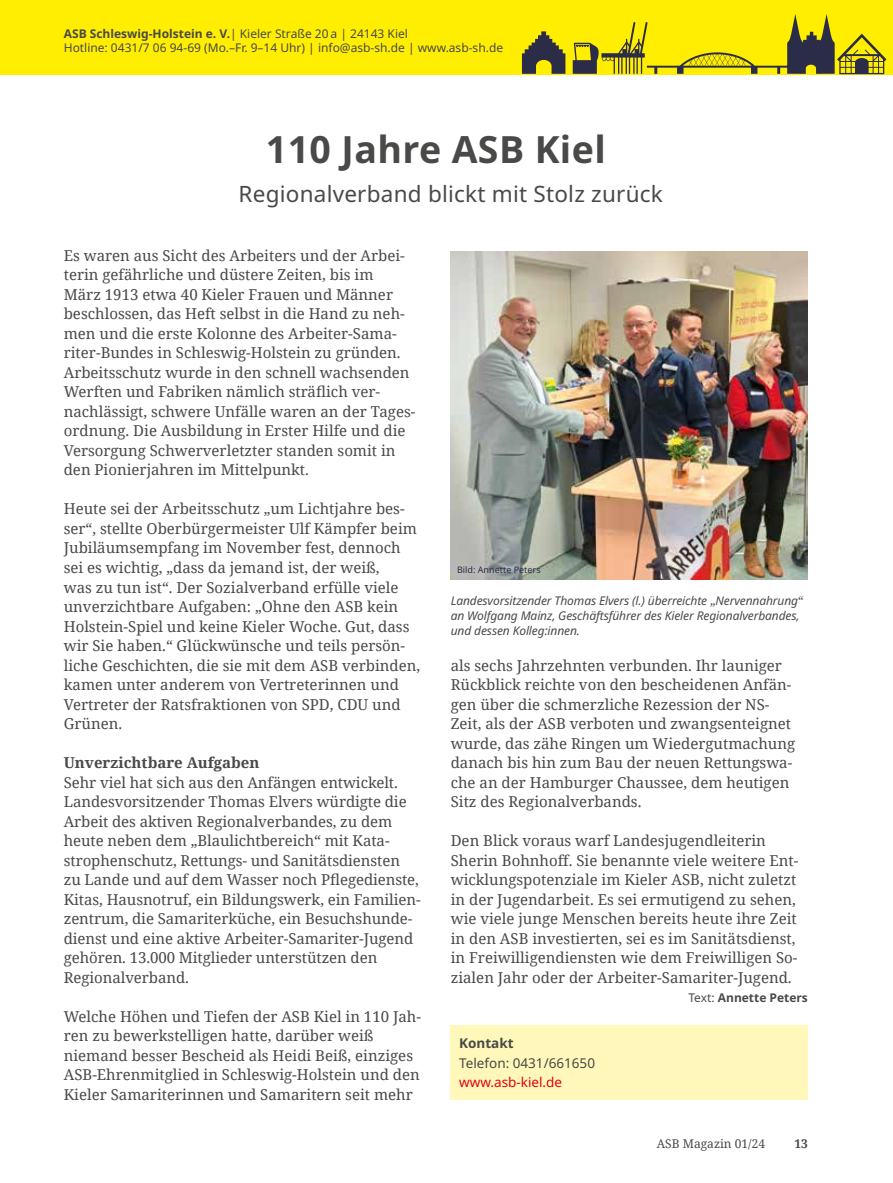
<style>
.page{position:relative;width:893px;height:1183px;background:#fff}
.page>*{position:absolute;margin:0;border:0;box-sizing:border-box;transform-origin:0 0}
.t1{font:700 37.5px "Noto Sans";letter-spacing:.01em;color:#494948}
.t2{font:22.5px "Noto Sans";letter-spacing:.01em;color:#494948}
.t3{font:15px/19.5px "Noto Serif";color:#494948}
.t4{font:700 15px "Noto Serif";color:#494948}
.t5{font:13.5px "Noto Sans";color:#494948}
.t6{font:13.5px "Noto Sans";color:#e3000f}
.t7{font:700 13.5px "Noto Sans";color:#494948}
.t8{font:italic 12px/15px "Noto Sans";letter-spacing:-.01em;color:#494948}
.t9{font:12px/14.4px "Noto Sans";color:#494948}
.t10{font:700 12px "Noto Sans";color:#494948}
.t11{font:12px "Noto Serif";color:#494948}
.t12{font:700 12px "Noto Serif";color:#494948}
.t13{font:9px "Noto Sans";color:#2b2c48}
.s1{font-weight:700}
.s2{font-family:"Noto Serif";font-style:normal}
.s3{font-weight:400}
</style>
<div class="page">
<div style="left:0;top:0;width:893px;height:74px;background:#fe0"></div>
<svg style="left:522px;top:14px;width:364px;height:60px"></svg>
<img style="left:451px;top:251px;width:357px;height:328px">
<div style="left:448px;top:557px;width:101px;height:26px;background:#fff;opacity:.41"></div>
<div style="left:451px;top:1024px;width:357px;height:75px;background:#fff8ba"></div>
<p class="t9" style="left:64px;top:27px;width:441px"><span class="s1">ASB Schleswig-Holstein e. V.</span>| Kieler Straße 20 a | 24143 Kiel<br>Hotline: 0431/7 06 94-69 (Mo.–Fr. 9–14 Uhr) | info@asb-sh.de | www.asb-sh.de</p>
<h1 class="t1" style="left:266px;top:128px;width:341px">110 Jahre ASB Kiel</h1>
<h2 class="t2" style="left:239px;top:181px;width:426px">Regionalverband blickt mit Stolz zurück</h2>
<p class="t3" style="left:64px;top:245px;width:353px">Es waren aus Sicht des Arbeiters und der Arbei&shy;terin gefährliche und düstere Zeiten, bis im<br>März 1913 etwa 40 Kieler Frauen und Männer beschlossen, das Heft selbst in die Hand zu neh&shy;men und die erste Kolonne des Arbeiter-Sama&shy;riter-Bundes in Schleswig-Holstein zu gründen.<br>Arbeitsschutz wurde in den schnell wachsenden Werften und Fabriken nämlich sträflich ver&shy;nachlässigt, schwere Unfälle waren an der Tages&shy;ordnung. Die Ausbildung in Erster Hilfe und die Versorgung Schwerverletzter standen somit in den Pionierjahren im Mittelpunkt.</p>
<p class="t3" style="left:64px;top:498px;width:358px">Heute sei der Arbeitsschutz „um Lichtjahre bes&shy;ser“, stellte Oberbürgermeister Ulf Kämpfer beim Jubiläumsempfang im November fest, dennoch sei es wichtig, „dass da jemand ist, der weiß,<br>was zu tun ist“. Der Sozialverband erfülle viele unverzichtbare Aufgaben: „Ohne den ASB kein Holstein-Spiel und keine Kieler Woche. Gut, dass wir Sie haben.“ Glückwünsche und teils persön&shy;liche Geschichten, die sie mit dem ASB verbinden, kamen unter anderem von Vertreterinnen und Vertreter der Ratsfraktionen von SPD, CDU und Grünen.</p>
<p class="t4" style="left:64px;top:752px;width:197px">Unverzichtbare Aufgaben</p>
<p class="t3" style="left:64px;top:771px;width:358px">Sehr viel hat sich aus den Anfängen entwickelt.<br>Landesvorsitzender Thomas Elvers würdigte die Arbeit des aktiven Regionalverbandes, zu dem heute neben dem „Blaulichtbereich“ mit Kata&shy;strophenschutz, Rettungs- und Sanitätsdiensten zu Lande und auf dem Wasser noch Pflegedienste, Kitas, Hausnotruf, ein Bildungswerk, ein Familien&shy;zentrum, die Samariterküche, ein Besuchshunde&shy;dienst und eine aktive Arbeiter-Samariter-Jugend gehören. 13.000 Mitglieder unterstützen den Regionalverband.</p>
<p class="t3" style="left:64px;top:1005px;width:359px">Welche Höhen und Tiefen der ASB Kiel in 110 Jah&shy;ren zu bewerkstelligen hatte, darüber weiß niemand besser Bescheid als Heidi Beiß, einziges ASB-Ehrenmitglied in Schleswig-Holstein und den Kieler Samariterinnen und Samaritern seit mehr</p>
<p class="t13" style="left:457px;top:564px;width:85px">Bild: Annette Peters</p>
<p class="t8" style="left:451px;top:593px;width:354px">Landesvorsitzender Thomas Elvers (l.) überreichte <span class="s2">„</span>Nervennahrung<span class="s2">“ </span>an Wolfgang Mainz, Geschäftsführer des Kieler Regionalverbandes, und dessen Kolleg:innen.</p>
<p class="t3" style="left:451px;top:654px;width:346px">als sechs Jahrzehnten verbunden. Ihr launiger Rückblick reichte von den bescheidenen Anfän&shy;gen über die schmerzliche Rezession der NS-Zeit, als der ASB verboten und zwangsenteignet wurde, das zähe Ringen um Wiedergutmachung danach bis hin zum Bau der neuen Rettungswa&shy;che an der Hamburger Chaussee, dem heutigen Sitz des Regionalverbands.</p>
<p class="t3" style="left:451px;top:830px;width:349px">Den Blick voraus warf Landesjugendleiterin Sherin Bohnhoff. Sie benannte viele weitere Ent&shy;wicklungspotenziale im Kieler ASB, nicht zuletzt in der Jugendarbeit. Es sei ermutigend zu sehen, wie viele junge Menschen bereits heute ihre Zeit in den ASB investierten, sei es im Sanitätsdienst, in Freiwilligendiensten wie dem Freiwilligen So&shy;zialen Jahr oder der Arbeiter-Samariter-Jugend.</p>
<p class="t10" style="left:688px;top:990px;width:121px"><span class="s3">Text:</span> Annette Peters</p>
<p class="t7" style="left:459px;top:1035px;width:56px">Kontakt</p>
<p class="t5" style="left:459px;top:1054px;width:137px">Telefon: 0431/661650</p>
<p class="t6" style="left:459px;top:1074px;width:104px">www.asb-kiel.de</p>
<p class="t11" style="left:657px;top:1135px;width:110px">ASB Magazin 01/24</p>
<p class="t12" style="left:794px;top:1134px;width:15px">13</p>
</div>
